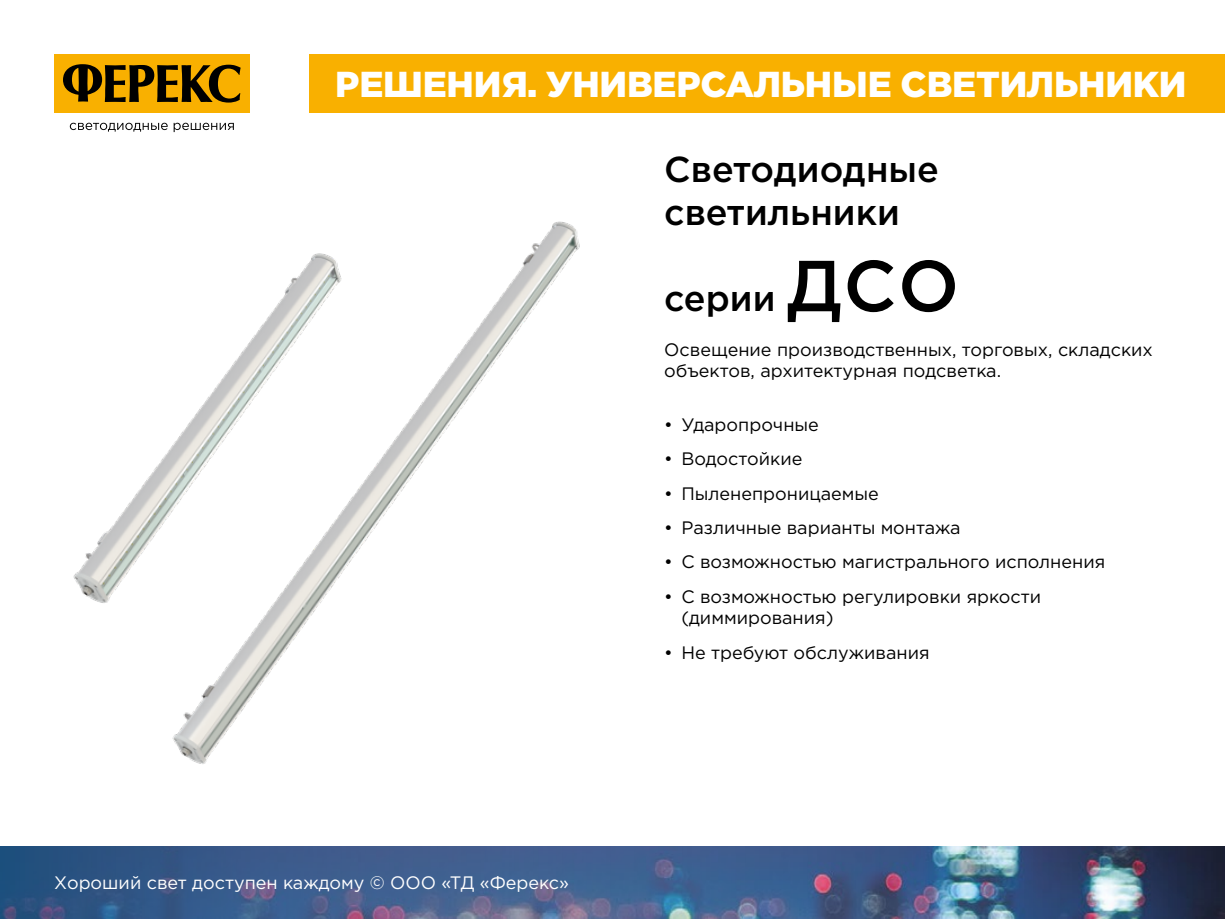
<style>
.page{position:relative;width:1225px;height:919px;background:#fff}
.page>*{position:absolute;margin:0;border:0;box-sizing:border-box;transform-origin:0 0}
.t1{font:900 36px "Gotham Pro";letter-spacing:-.005em;color:#fff}
.t2{font:500 36px/43.2px "Gotham Pro";color:#000}
.t3{font:18px/21.6px "Gotham Pro";color:#000}
.t4{font:18px "Gotham Pro";color:#fff}
.s1{font-size:72px}
</style>
<div class="page">
<div style="left:309px;top:54px;width:916px;height:59px;background:#f9b000"></div>
<img style="left:172px;top:221px;width:408px;height:543px">
<img style="left:73px;top:221px;width:438px;height:435px">
<img style="left:0;top:846px;width:1225px;height:72px">
<div style="left:54px;top:54px;width:196px;height:59px;background:#f9b000"></div>
<svg style="left:63px;top:64px;width:178px;height:39px"></svg>
<svg style="left:70px;top:123px;width:98px;height:9px"></svg>
<svg style="left:174px;top:123px;width:60px;height:9px"></svg>
<h1 class="t1" style="left:335px;top:63px;width:852px">РЕШЕНИЯ. УНИВЕРСАЛЬНЫЕ СВЕТИЛЬНИКИ</h1>
<h1 class="t2" style="left:664px;top:146px;width:276px">Светодиодные светильники</h1>
<h1 class="t2" style="left:664px;top:276px;width:296px">серии <span class="s1">ДСО</span></h1>
<p class="t3" style="left:664px;top:338px;width:490px">Освещение производственных, торговых, складских объектов, архитектурная подсветка.</p>
<p class="t4" style="left:54px;top:873px;width:516px">Хороший свет доступен каждому © ООО «ТД «Ферекс»</p>
<p class="t3" style="left:664px;top:413px;width:156px">• Ударопрочные</p>
<p class="t3" style="left:664px;top:448px;width:140px">• Водостойкие</p>
<p class="t3" style="left:664px;top:482px;width:216px">• Пыленепроницаемые</p>
<p class="t3" style="left:664px;top:516px;width:298px">• Различные варианты монтажа</p>
<p class="t3" style="left:664px;top:551px;width:442px">• С возможностью магистрального исполнения</p>
<p class="t3" style="left:681px;top:585px;width:361px;text-indent:-17px">• С возможностью регулировки яркости (диммирования)</p>
<p class="t3" style="left:664px;top:641px;width:267px">• Не требуют обслуживания</p>
</div>
